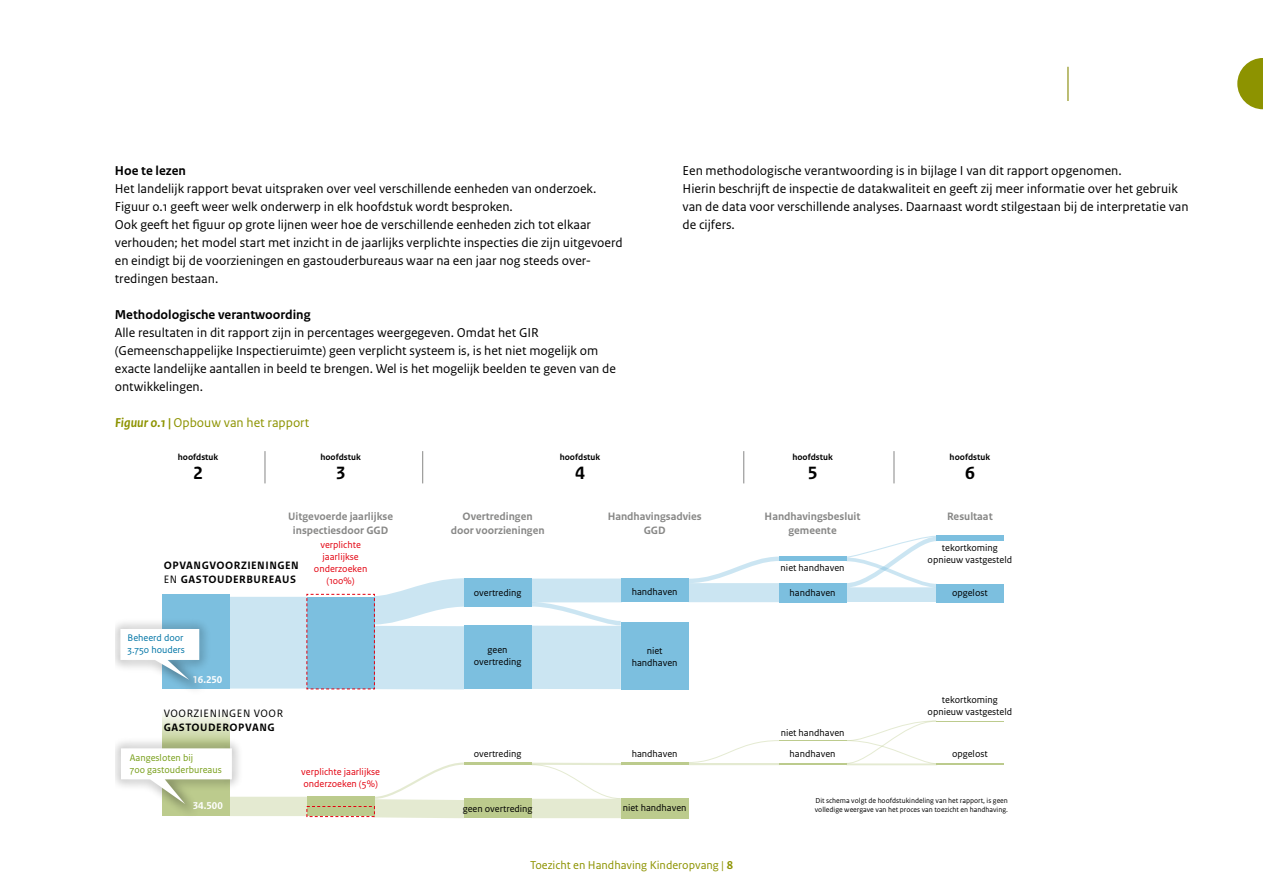
<style>
.page{position:relative;width:1263px;height:893px;background:#fff}
.page>*{position:absolute;margin:0;border:0;box-sizing:border-box;transform-origin:0 0}
.t1{font:700 18.75px "Rijksoverheid Sans Text";color:#000}
._10_RO_Broodtekst{font:13.5px/18px "Rijksoverheid Sans Text";color:#000}
._07_RO_Tussenkop{font:700 13.5px "Rijksoverheid Sans Text";color:#000}
._13_RO_Foto-_figuurb{font:13.5px "Rijksoverheid Sans Text";color:#8d9300}
._10_RO_Broodtekst-2{font:700 13.5px "Rijksoverheid Sans Text";color:#000}
.t2{font:12px "Rijksoverheid Sans Text";color:#8d9300}
.t3{font:700 11.25px/13.5px "Rijksoverheid Sans Text";color:#878786;text-align:center}
.t4{font:700 11.25px/13.5px "Rijksoverheid Sans Text";letter-spacing:.05em;color:#000}
.t5{font:11.25px/13.5px "Rijksoverheid Sans Text";letter-spacing:.05em;color:#000}
.t6{font:700 10.35px "Rijksoverheid Sans Text";color:#fff}
.t7{font:10.05px/12px "Rijksoverheid Sans Text";color:#000;text-align:center}
.t8{font:10.05px/12px "Rijksoverheid Sans Text";color:#e3000f;text-align:center}
.t9{font:10.05px/12px "Rijksoverheid Sans Text";color:#779e18}
.t10{font:10.05px/12px "Rijksoverheid Sans Text";color:#0075a6}
.t11{font:700 9.15px "Rijksoverheid Sans Text";color:#000}
.t12{font:7.5px "Rijksoverheid Sans Text";color:#000}
.s1{font-weight:700;font-style:italic}
.s2{font-weight:400}
.s3{font-weight:700}
</style>
<div class="page">
<svg style="left:1237px;top:58px;width:26px;height:51px"></svg>
<div style="left:464px;top:626px;width:67px;height:63px;background:#7cbfdf"></div>
<div style="left:464px;top:579px;width:67px;height:28px;background:#7cbfdf"></div>
<div style="left:464px;top:799px;width:67px;height:19px;background:#bccb8d"></div>
<hr style="left:464px;top:763px;width:67px;height:2px;background:#bccb8d">
<div style="left:621px;top:622px;width:67px;height:67px;background:#7cbfdf"></div>
<div style="left:621px;top:578px;width:67px;height:24px;background:#7cbfdf"></div>
<div style="left:779px;top:583px;width:67px;height:19px;background:#7cbfdf"></div>
<div style="left:779px;top:556px;width:67px;height:5px;background:#7cbfdf"></div>
<div style="left:307px;top:797px;width:67px;height:19px;background:#bccb8d"></div>
<div style="left:621px;top:798px;width:67px;height:20px;background:#bccb8d"></div>
<hr style="left:621px;top:763px;width:67px;height:2px;background:#bccb8d">
<hr style="left:779px;top:763px;width:67px;height:2px;background:#bccb8d">
<hr style="left:779px;top:740px;width:67px;height:1px;background:#bccb8d">
<hr style="left:936px;top:721px;width:67px;height:1px;background:#bccb8d">
<div style="left:936px;top:536px;width:67px;height:5px;background:#7cbfdf"></div>
<hr style="left:936px;top:764px;width:67px;height:1px;background:#bccb8d">
<div style="left:936px;top:584px;width:67px;height:18px;background:#7cbfdf"></div>
<img style="left:115px;top:594px;width:115px;height:95px">
<svg style="left:120px;top:629px;width:79px;height:51px"></svg>
<svg style="left:121px;top:748px;width:111px;height:56px"></svg>
<div style="left:229px;top:597px;width:78px;height:92px;background:#cbe5f2"></div>
<div style="left:229px;top:797px;width:78px;height:19px;background:#e4ead1"></div>
<svg style="left:530px;top:763px;width:91px;height:36px"></svg>
<hr style="left:688px;top:763px;width:92px;height:2px;background:#bccb8d">
<hr style="left:846px;top:763px;width:91px;height:2px;background:#bccb8d">
<svg style="left:846px;top:721px;width:90px;height:43px"></svg>
<svg style="left:689px;top:740px;width:90px;height:23px"></svg>
<div style="left:531px;top:799px;width:90px;height:19px;background:#e4ead1"></div>
<svg style="left:373px;top:762px;width:91px;height:56px"></svg>
<div style="left:688px;top:583px;width:92px;height:19px;background:#cbe5f2"></div>
<div style="left:846px;top:587px;width:90px;height:15px;background:#cbe5f2"></div>
<svg style="left:531px;top:578px;width:91px;height:111px"></svg>
<svg style="left:689px;top:557px;width:90px;height:26px"></svg>
<svg style="left:846px;top:536px;width:90px;height:51px"></svg>
<svg style="left:306px;top:578px;width:159px;height:112px"></svg>
<div style="left:306px;top:806px;width:69px;height:11px;border:1px dashed #e3000f"></div>
<hr style="left:265px;top:451px;width:1px;height:32px;background:#878786">
<hr style="left:743px;top:451px;width:1px;height:32px;background:#878786">
<hr style="left:422px;top:451px;width:1px;height:32px;background:#878786">
<hr style="left:893px;top:451px;width:1px;height:32px;background:#878786">
<hr style="left:1067px;top:67px;width:2px;height:34px;background:#b9bb6e">
<p class="_10_RO_Broodtekst-2" style="left:115px;top:163px;width:73px">Hoe te lezen</p>
<p class="_10_RO_Broodtekst" style="left:115px;top:180px;width:483px">Het landelijk rapport bevat uitspraken over veel verschillende eenheden van onderzoek.<br>Figuur 0.1 geeft weer welk onderwerp in elk hoofdstuk wordt besproken.</p>
<p class="_10_RO_Broodtekst" style="left:115px;top:216px;width:509px">Ook geeft het figuur op grote lijnen weer hoe de verschillende eenheden zich tot elkaar verhouden; het model start met inzicht in de jaarlijks verplichte inspecties die zijn uitgevoerd en eindigt bij de voorzieningen en gastouderbureaus waar na een jaar nog steeds over&shy;tredingen bestaan.</p>
<p class="_07_RO_Tussenkop" style="left:115px;top:307px;width:197px">Methodologische verantwoording</p>
<p class="_10_RO_Broodtekst" style="left:115px;top:324px;width:503px">Alle resultaten in dit rapport zijn in percentages weergegeven. Omdat het GIR (Gemeenschappelijke Inspectieruimte) geen verplicht systeem is, is het niet mogelijk om exacte landelijke aantallen in beeld te brengen. Wel is het mogelijk beelden te geven van de ontwikkelingen.</p>
<p class="_10_RO_Broodtekst" style="left:682px;top:162px;width:508px">Een methodologische verantwoording is in bijlage I van dit rapport opgenomen.<br>Hierin beschrijft de inspectie de datakwaliteit en geeft zij meer informatie over het gebruik van de data voor verschillende analyses. Daarnaast wordt stilgestaan bij de interpretatie van de cijfers.</p>
<p class="_13_RO_Foto-_figuurb" style="left:115px;top:415px;width:196px"><span class="s1">Figuur 0.1 |</span> Opbouw van het rapport</p>
<p class="t11" style="left:178px;top:452px;width:42px">hoofdstuk</p>
<p class="t1" style="left:193px;top:462px;width:11px">2</p>
<p class="t11" style="left:320px;top:452px;width:42px">hoofdstuk</p>
<p class="t1" style="left:336px;top:462px;width:11px">3</p>
<p class="t11" style="left:560px;top:452px;width:42px">hoofdstuk</p>
<p class="t1" style="left:575px;top:462px;width:11px">4</p>
<p class="t11" style="left:792px;top:452px;width:42px">hoofdstuk</p>
<p class="t1" style="left:808px;top:462px;width:11px">5</p>
<p class="t11" style="left:950px;top:452px;width:42px">hoofdstuk</p>
<p class="t1" style="left:965px;top:462px;width:11px">6</p>
<p class="t3" style="left:288px;top:510px;width:106px">Uitgevoerde jaarlijkse inspectiesdoor GGD</p>
<p class="t3" style="left:451px;top:510px;width:95px">Overtredingen door voorzieningen</p>
<p class="t3" style="left:608px;top:510px;width:95px">Handhavingsadvies<br>GGD</p>
<p class="t3" style="left:765px;top:510px;width:97px">Handhavingsbesluit</p>
<p class="t3" style="left:947px;top:510px;width:47px">Resultaat</p>
<p class="t3" style="left:788px;top:523px;width:50px">gemeente</p>
<p class="t4" style="left:164px;top:559px;width:137px">OPVANGVOORZIENINGEN<br><span class="s2">EN</span> GASTOUDERBUREAUS</p>
<p class="t8" style="left:314px;top:539px;width:55px">verplichte jaarlijkse onderzoeken (100%)</p>
<p class="t10" style="left:128px;top:632px;width:59px">Beheerd door<br>3.750 houders</p>
<p class="t6" style="left:192px;top:674px;width:32px">16.250</p>
<p class="t5" style="left:164px;top:707px;width:121px">VOORZIENINGEN VOOR<br><span class="s3">GASTOUDEROPVANG</span></p>
<p class="t9" style="left:130px;top:752px;width:93px">Aangesloten bij<br>700 gastouderbureaus</p>
<p class="t6" style="left:193px;top:800px;width:32px">34.500</p>
<p class="t8" style="left:301px;top:766px;width:80px;text-align:left">verplichte jaarlijkse onderzoeken (5%)</p>
<p class="t7" style="left:781px;top:562px;width:65px">niet handhaven</p>
<p class="t7" style="left:927px;top:542px;width:86px">tekortkoming opnieuw vastgesteld</p>
<p class="t7" style="left:474px;top:587px;width:49px">overtreding</p>
<p class="t7" style="left:632px;top:585px;width:47px">handhaven</p>
<p class="t7" style="left:790px;top:587px;width:47px">handhaven</p>
<p class="t7" style="left:952px;top:587px;width:37px">opgelost</p>
<p class="t7" style="left:474px;top:644px;width:49px">geen overtreding</p>
<p class="t7" style="left:632px;top:644px;width:47px">niet handhaven</p>
<p class="t7" style="left:927px;top:693px;width:86px">tekortkoming opnieuw vastgesteld</p>
<p class="t7" style="left:781px;top:727px;width:65px">niet handhaven</p>
<p class="t7" style="left:474px;top:748px;width:49px">overtreding</p>
<p class="t7" style="left:632px;top:748px;width:47px">handhaven</p>
<p class="t7" style="left:790px;top:748px;width:47px">handhaven</p>
<p class="t7" style="left:952px;top:748px;width:37px">opgelost</p>
<p class="t12" style="left:815px;top:796px;width:194px">Dit schema volgt de hoofdstukindeling van het rapport, is geen</p>
<p class="t7" style="left:623px;top:802px;width:65px">niet handhaven</p>
<p class="t7" style="left:463px;top:803px;width:71px">geen overtreding</p>
<p class="t12" style="left:815px;top:805px;width:195px">volledige weergave van het proces van toezicht en handhaving.</p>
<p class="t2" style="left:530px;top:858px;width:204px">Toezicht en Handhaving Kinderopvang | <span class="s3">8</span></p>
</div>
